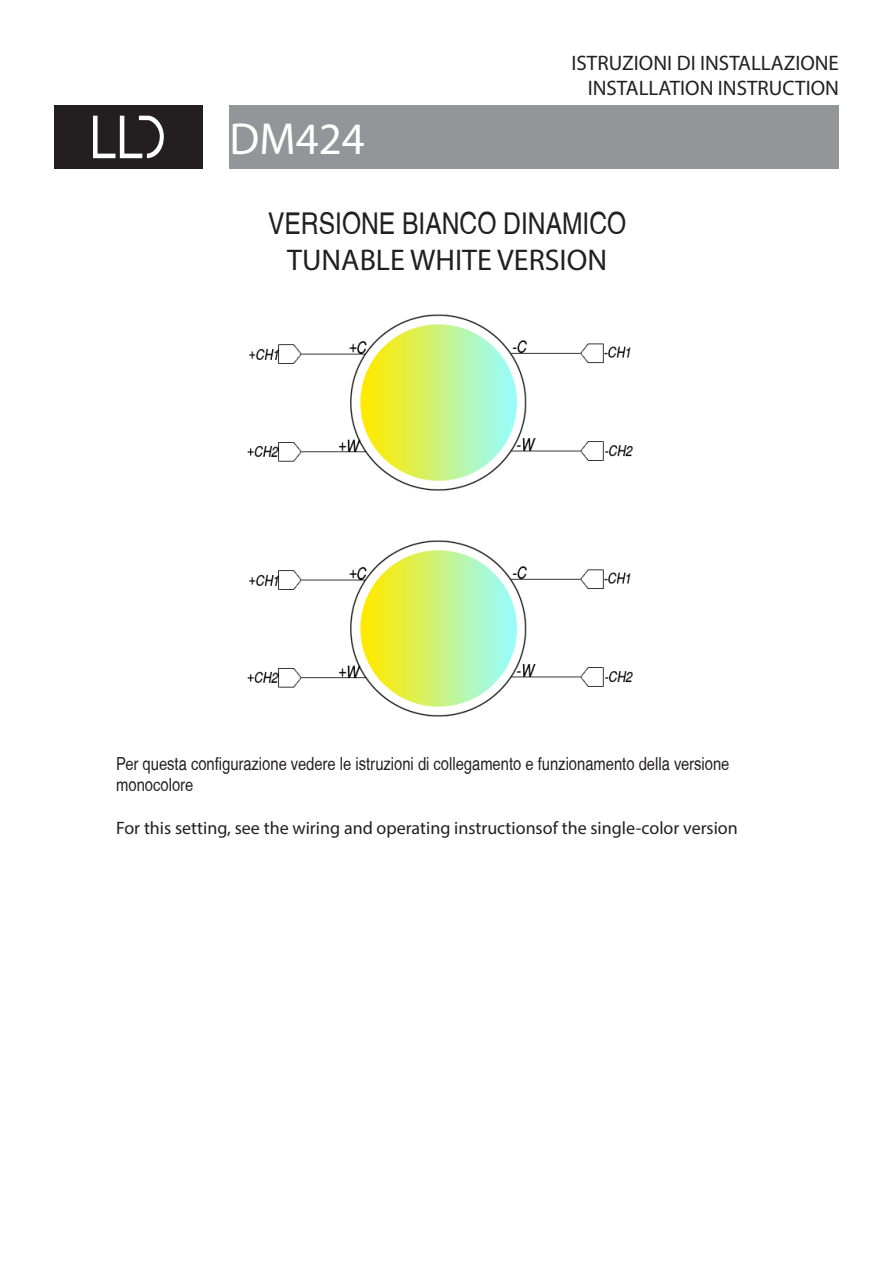
<style>
.page{position:relative;width:893px;height:1263px;background:#fff}
.page>*{position:absolute;margin:0;border:0;box-sizing:border-box;transform-origin:0 0}
.t1{font:45px "Myriad Pro";color:#fff}
.t2{font:condensed 30px "Helvetica";color:#231f20}
.t3{font:30px "Myriad Pro";color:#231f20}
.t4{font:21px/25.2px "Myriad Pro";color:#231f20;text-align:right}
.t5{font:condensed 18px/21.6px "Helvetica";color:#231f20}
.t6{font:18px "Myriad Pro";color:#231f20}
</style>
<div class="page">
<div style="left:230px;top:105px;width:609px;height:64px;background:#939598"></div>
<div style="left:54px;top:105px;width:149px;height:64px;background:#231f20"></div>
<svg style="left:93px;top:116px;width:71px;height:42px"></svg>
<img style="left:247px;top:314px;width:386px;height:403px">
<h1 class="t1" style="left:230px;top:111px;width:137px">DM424</h1>
<p class="t4" style="left:572px;top:50px;width:269px">ISTRUZIONI DI INSTALLAZIONE<br>INSTALLATION INSTRUCTION</p>
<p class="t2" style="left:268px;top:206px;width:360px">VERSIONE BIANCO DINAMICO</p>
<p class="t3" style="left:287px;top:241px;width:321px">TUNABLE WHITE VERSION</p>
<p class="t5" style="left:116px;top:752px;width:615px">Per questa configurazione vedere le istruzioni di collegamento e funzionamento della versione monocolore</p>
<p class="t6" style="left:116px;top:817px;width:623px">For this setting, see the wiring and operating instructionsof the single-color version</p>
</div>
